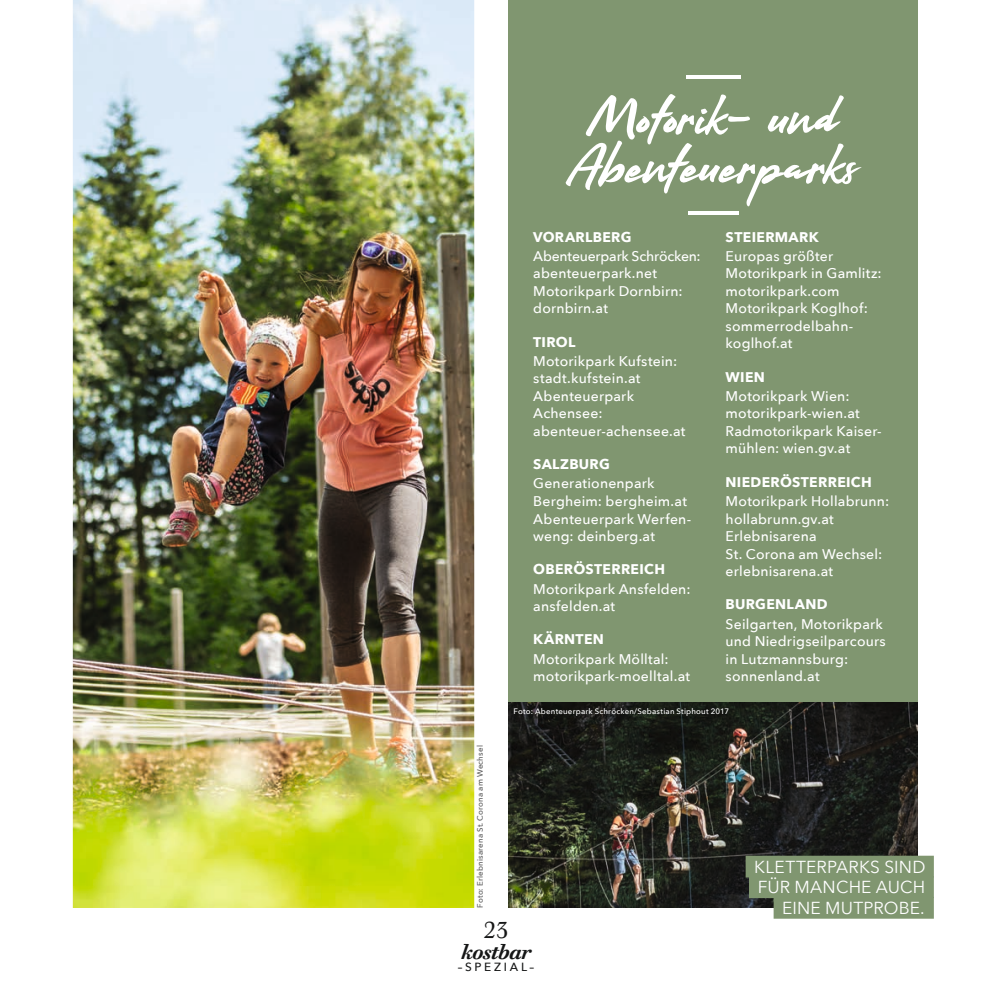
<style>
.page{position:relative;width:992px;height:992px;background:#fff}
.page>*{position:absolute;margin:0;border:0;box-sizing:border-box;transform-origin:0 0}
.t1{font:56px/49px "Arkipelago";letter-spacing:-.02em;color:#fff;text-align:center}
.t2{font:500 48.12px "Avenir Next";color:#fff;scale:3.33 1}
.t3{font:500 44.98px "Avenir Next";color:#fff;scale:3.33 1}
.t4{font:22.05px "Walbaum Text Pro";color:#151616}
.t5{font:italic 700 20.47px "Walbaum Text Pro";letter-spacing:-.03em;color:#151616}
.t6{font:17.32px/20.7px "Avenir Next";letter-spacing:.01em;color:#fff;text-align:right}
.t7{font:500 14px/17.5px "Avenir Next";letter-spacing:.015em;color:#fff}
.t8{font:700 14px "Avenir Next";letter-spacing:.02em;color:#fff}
.t9{font:500 11.9px "Avenir Next";letter-spacing:.235em;color:#151616}
.t10{font:500 7.88px "Avenir Next";letter-spacing:.025em;color:#fff}
.t11{font:500 7.88px "Avenir Next";letter-spacing:.025em;color:#5b5b5b}
</style>
<div class="page">
<img style="left:508px;top:701px;width:409px;height:206px">
<div style="left:508px;top:0;width:409px;height:701px;background:#809670"></div>
<div style="left:745px;top:855px;width:188px;height:22px;background:#809670"></div>
<div style="left:748px;top:876px;width:185px;height:21px;background:#809670"></div>
<div style="left:773px;top:896px;width:160px;height:22px;background:#809670"></div>
<img style="left:72px;top:0;width:403px;height:908px">
<h2 class="t2" style="left:681px;top:31px;width:21px">–</h2>
<h1 class="t1" style="left:569px;top:89px;width:290px">Motorik- und<br>Abenteuerparks</h1>
<h3 class="t3" style="left:683px;top:170px;width:19px">–</h3>
<p class="t8" style="left:533px;top:224px;width:100px">VORARLBERG</p>
<p class="t7" style="left:533px;top:247px;width:169px">Abenteuerpark Schröcken: abenteuerpark.net<br>Motorikpark Dornbirn: dornbirn.at</p>
<p class="t8" style="left:533px;top:329px;width:44px">TIROL</p>
<p class="t7" style="left:533px;top:352px;width:154px">Motorikpark Kufstein: stadt.kufstein.at<br>Abenteuerpark<br>Achensee: abenteuer-achensee.at</p>
<p class="t8" style="left:533px;top:452px;width:78px">SALZBURG</p>
<p class="t7" style="left:533px;top:474px;width:159px">Generationenpark<br>Bergheim: bergheim.at<br>Abenteuerpark Werfen&shy;weng: deinberg.at</p>
<p class="t8" style="left:533px;top:557px;width:133px">OBERÖSTERREICH</p>
<p class="t7" style="left:533px;top:579px;width:159px">Motorikpark Ansfelden: ansfelden.at</p>
<p class="t8" style="left:533px;top:627px;width:72px">KÄRNTEN</p>
<p class="t7" style="left:533px;top:649px;width:158px">Motorikpark Mölltal: motorikpark-moelltal.at</p>
<p class="t8" style="left:725px;top:224px;width:95px">STEIERMARK</p>
<p class="t7" style="left:725px;top:247px;width:158px">Europas größter<br>Motorikpark in Gamlitz: motorikpark.com<br>Motorikpark Koglhof: sommerrodelbahn&shy;koglhof.at</p>
<p class="t8" style="left:725px;top:364px;width:41px">WIEN</p>
<p class="t7" style="left:725px;top:387px;width:157px">Motorikpark Wien: motorikpark-wien.at<br>Radmotorikpark Kaiser&shy;mühlen: wien.gv.at</p>
<p class="t8" style="left:725px;top:469px;width:148px">NIEDERÖSTERREICH</p>
<p class="t7" style="left:725px;top:492px;width:165px">Motorikpark Hollabrunn: hollabrunn.gv.at<br>Erlebnisarena<br>St. Corona am Wechsel: erlebnisarena.at</p>
<p class="t8" style="left:725px;top:592px;width:103px">BURGENLAND</p>
<p class="t7" style="left:725px;top:614px;width:162px">Seilgarten, Motorikpark und Niedrigseilparcours in Lutzmannsburg: sonnenland.at</p>
<p class="t11" style="left:473px;top:907px;width:164px;rotate:-90deg">Foto: Erlebnisarena St. Corona am Wechsel</p>
<p class="t10" style="left:513px;top:704px;width:217px">Foto: Abenteuerpark Schröcken/Sebastian Stiphout 2017</p>
<h3 class="t4" style="left:483px;top:916px;width:26px">23</h3>
<h3 class="t5" style="left:461px;top:938px;width:71px">kostbar</h3>
<p class="t9" style="left:457px;top:956px;width:78px">–SPEZIAL–</p>
<p class="t6" style="left:754px;top:855px;width:173px">KLETTERPARKS SIND<br>FÜR MANCHE AUCH<br>EINE MUTPROBE.</p>
</div>
